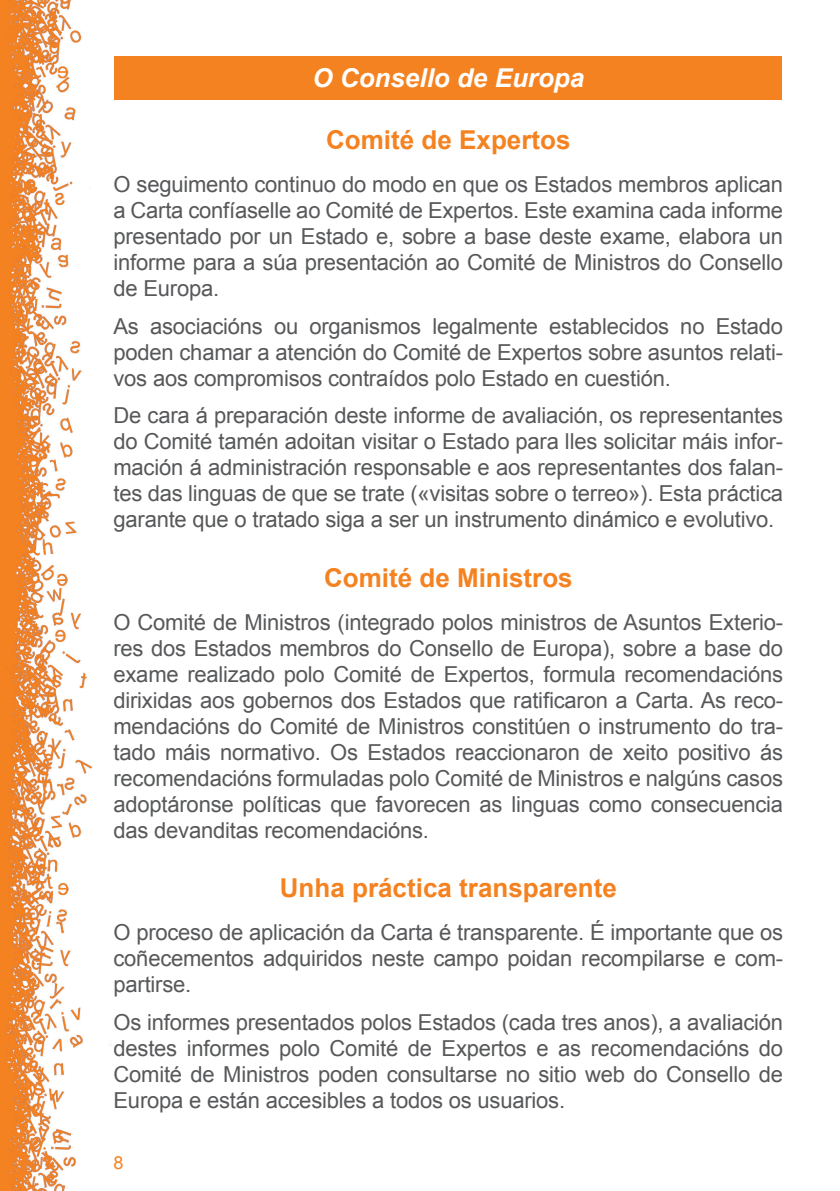
<style>
.page{position:relative;width:840px;height:1191px;background:#fff}
.page>*{position:absolute;margin:0;border:0;box-sizing:border-box;transform-origin:0 0}
.t1{font:700 26px "Arial";color:#f58220}
.t2{font:italic 700 26px "Arial";color:#fff}
.t3{font:22px/26px "Arial";letter-spacing:-.01em;color:#57585a;text-align:justify}
.t4{font:18px "Arial";color:#f58220}
</style>
<div class="page">
<img style="left:0;top:0;width:782px;height:1191px">
<div style="left:114px;top:57px;width:667px;height:43px;background:#f58220"></div>
<p class="t2" style="left:312px;top:63px;width:273px">O Consello de Europa</p>
<p class="t1" style="left:326px;top:126px;width:246px">Comité de Expertos</p>
<p class="t3" style="left:113px;top:172px;width:670px">O seguimento continuo do modo en que os Estados membros aplican a Carta confíaselle ao Comité de Expertos. Este examina cada informe presentado por un Estado e, sobre a base deste exame, elabora un informe para a súa presentación ao Comité de Ministros do Consello de Europa.</p>
<p class="t3" style="left:113px;top:313px;width:670px">As asociacións ou organismos legalmente establecidos no Estado poden chamar a atención do Comité de Expertos sobre asuntos relati&shy;vos aos compromisos contraídos polo Estado en cuestión.</p>
<p class="t3" style="left:113px;top:402px;width:670px">De cara á preparación deste informe de avaliación, os representantes do Comité tamén adoitan visitar o Estado para lles solicitar máis infor&shy;mación á administración responsable e aos representantes dos falan&shy;tes das linguas de que se trate («visitas sobre o terreo»). Esta práctica garante que o tratado siga a ser un instrumento dinámico e evolutivo.</p>
<p class="t1" style="left:324px;top:563px;width:250px">Comité de Ministros</p>
<p class="t3" style="left:113px;top:609px;width:670px">O Comité de Ministros (integrado polos ministros de Asuntos Exterio&shy;res dos Estados membros do Consello de Europa), sobre a base do exame realizado polo Comité de Expertos, formula recomendacións dirixidas aos gobernos dos Estados que ratificaron a Carta. As reco&shy;mendacións do Comité de Ministros constitúen o instrumento do tra&shy;tado máis normativo. Os Estados reaccionaron de xeito positivo ás recomendacións formuladas polo Comité de Ministros e nalgúns casos adoptáronse políticas que favorecen as linguas como consecuencia das devanditas recomendacións.</p>
<p class="t1" style="left:280px;top:874px;width:338px">Unha práctica transparente</p>
<p class="t3" style="left:113px;top:919px;width:670px">O proceso de aplicación da Carta é transparente. É importante que os coñecementos adquiridos neste campo poidan recompilarse e com&shy;partirse.</p>
<p class="t3" style="left:113px;top:1009px;width:670px">Os informes presentados polos Estados (cada tres anos), a avaliación destes informes polo Comité de Expertos e as recomendacións do Comité de Ministros poden consultarse no sitio web do Consello de Europa e están accesibles a todos os usuarios.</p>
<p class="t4" style="left:113px;top:1152px;width:12px">8</p>
</div>
